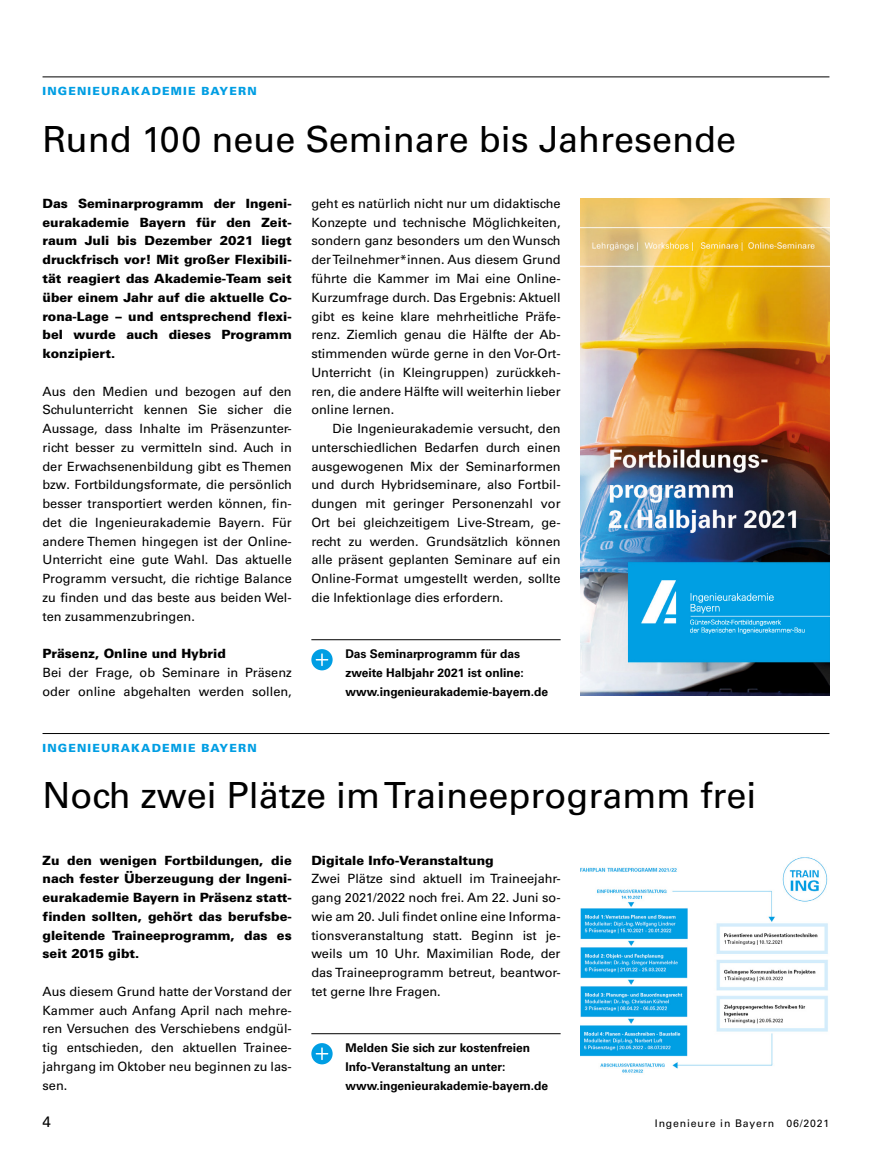
<style>
.page{position:relative;width:872px;height:1170px;background:#fff}
.page>*{position:absolute;margin:0;border:0;box-sizing:border-box;transform-origin:0 0}
.t1{font:36px "Univers LT Std";color:#000}
.t2{font:15px "Univers LT Std";color:#000}
.t3{font:12.75px/18.8px "Univers LT Std";color:#000;text-align:justify}
.t4{font:900 12.75px/18.8px "Univers LT Std";color:#000;text-align:justify}
.t5{font:700 12px/18.8px "Univers LT Std";color:#000}
.t6{font:900 11.25px "Univers LT Std";letter-spacing:.1em;color:#009ee3}
.t7{font:10.5px "Univers LT Std";letter-spacing:.08em;color:#000}
</style>
<div class="page">
<hr style="left:43px;top:76px;width:786px;height:1px;background:#000">
<hr style="left:43px;top:733px;width:786px;height:1px;background:#000">
<hr style="left:311px;top:1033px;width:249px;height:1px;background:#000">
<hr style="left:311px;top:639px;width:249px;height:1px;background:#000">
<img style="left:580px;top:199px;width:249px;height:496px">
<svg style="left:311px;top:649px;width:22px;height:21px"></svg>
<img style="left:580px;top:857px;width:248px;height:216px">
<svg style="left:311px;top:1043px;width:22px;height:21px"></svg>
<p class="t6" style="left:43px;top:84px;width:216px">INGENIEURAKADEMIE BAYERN</p>
<h1 class="t1" style="left:43px;top:117px;width:695px">Rund 100 neue Seminare bis Jahresende</h1>
<p class="t4" style="left:43px;top:194px;width:251px">Das Seminarprogramm der Ingeni&shy;eurakademie Bayern für den Zeit&shy;raum Juli bis Dezember 2021 liegt druckfrisch vor! Mit großer Flexibili&shy;tät reagiert das Akademie-Team seit über einem Jahr auf die aktuelle Co&shy;rona-Lage – und entsprechend flexi&shy;bel wurde auch dieses Programm konzipiert.</p>
<p class="t3" style="left:43px;top:382px;width:251px">Aus den Medien und bezogen auf den Schulunterricht kennen Sie sicher die Aussage, dass Inhalte im Präsenzunter&shy;richt besser zu vermitteln sind. Auch in der Erwachsenenbildung gibt es Themen bzw. Fortbildungsformate, die persönlich besser transportiert werden können, fin&shy;det die Ingenieurakademie Bayern. Für andere Themen hingegen ist der Online-Unterricht eine gute Wahl. Das aktuelle Programm versucht, die richtige Balance zu finden und das beste aus beiden Wel&shy;ten zusammenzubringen.</p>
<p class="t4" style="left:43px;top:644px;width:185px">Präsenz, Online und Hybrid</p>
<p class="t3" style="left:43px;top:663px;width:251px">Bei der Frage, ob Seminare in Präsenz oder online abgehalten werden sollen,</p>
<p class="t6" style="left:43px;top:740px;width:216px">INGENIEURAKADEMIE BAYERN</p>
<p class="t3" style="left:311px;top:194px;width:251px">geht es natürlich nicht nur um didaktische Konzepte und technische Möglichkeiten, sondern ganz besonders um den Wunsch der Teilnehmer*innen. Aus diesem Grund führte die Kammer im Mai eine Online-Kurzumfrage durch. Das Ergebnis: Aktuell gibt es keine klare mehrheitliche Präfe&shy;renz. Ziemlich genau die Hälfte der Ab&shy;stimmenden würde gerne in den Vor-Ort-Unterricht (in Kleingruppen) zurückkeh&shy;ren, die andere Hälfte will weiterhin lieber online lernen.</p>
<p class="t3" style="left:311px;top:419px;width:251px;text-indent:21px">Die Ingenieurakademie versucht, den unterschiedlichen Bedarfen durch einen ausgewogenen Mix der Seminarformen und durch Hybridseminare, also Fortbil&shy;dungen mit geringer Personenzahl vor Ort bei gleichzeitigem Live-Stream, ge&shy;recht zu werden. Grundsätzlich können alle präsent geplanten Seminare auf ein Online-Format umgestellt werden, sollte die Infektionlage dies erfordern.</p>
<p class="t5" style="left:345px;top:644px;width:204px">Das Seminarprogramm für das zweite Halbjahr 2021 ist online: www.ingenieurakademie-bayern.de</p>
<h1 class="t1" style="left:43px;top:774px;width:715px">Noch zwei Plätze im Traineeprogramm frei</h1>
<p class="t4" style="left:43px;top:850px;width:251px">Zu den wenigen Fortbildungen, die nach fester Überzeugung der Ingeni&shy;eurakademie Bayern in Präsenz statt&shy;finden sollten, gehört das berufsbe&shy;gleitende Traineeprogramm, das es seit 2015 gibt.</p>
<p class="t3" style="left:43px;top:981px;width:251px">Aus diesem Grund hatte der Vorstand der Kammer auch Anfang April nach mehre&shy;ren Versuchen des Verschiebens endgül&shy;tig entschieden, den aktuellen Trainee&shy;jahrgang im Oktober neu beginnen zu las&shy;sen.</p>
<p class="t4" style="left:311px;top:850px;width:184px">Digitale Info-Veranstaltung</p>
<p class="t3" style="left:311px;top:869px;width:251px">Zwei Plätze sind aktuell im Traineejahr&shy;gang 2021/2022 noch frei. Am 22. Juni so&shy;wie am 20. Juli findet online eine Informa&shy;tionsveranstaltung statt. Beginn ist je&shy;weils um 10 Uhr. Maximilian Rode, der das Traineeprogramm betreut, beantwor&shy;tet gerne Ihre Fragen.</p>
<p class="t5" style="left:345px;top:1038px;width:204px">Melden Sie sich zur kostenfreien<br>Info-Veranstaltung an unter: www.ingenieurakademie-bayern.de</p>
<p class="t2" style="left:43px;top:1112px;width:10px">4</p>
<p class="t7" style="left:655px;top:1117px;width:176px">Ingenieure in Bayern 06/2021</p>
</div>
